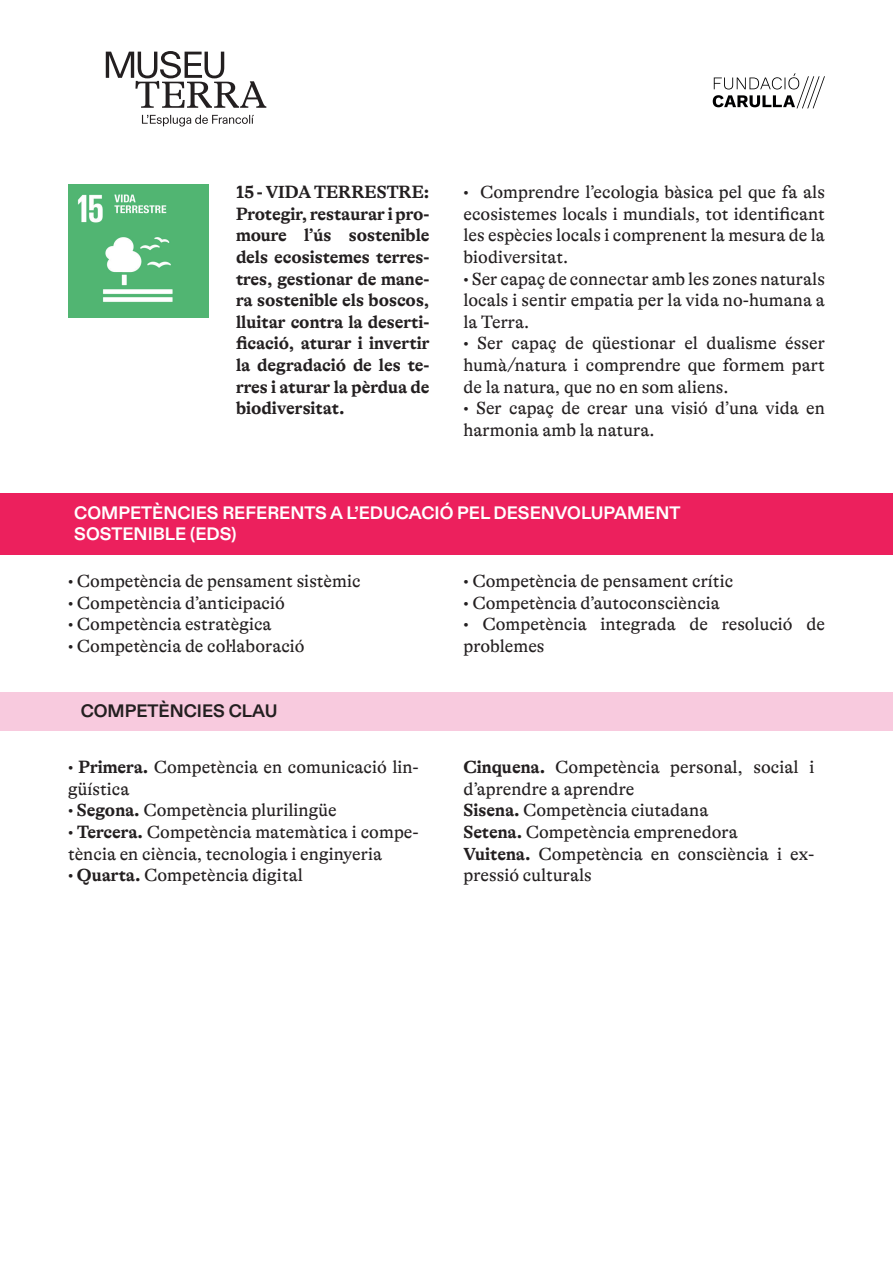
<style>
.page{position:relative;width:893px;height:1263px;background:#fff}
.page>*{position:absolute;margin:0;border:0;box-sizing:border-box;transform-origin:0 0}
.t1{font:18px/21.6px "GT Alpina";color:#231f20}
.t2{font:700 18px/21.6px "GT Alpina";color:#231f20;text-align:justify}
.t3{font:700 18px/21.6px "ABC Diatype";color:#fff}
.t4{font:700 18px "ABC Diatype";color:#231f20}
.s1{font-weight:700}
</style>
<div class="page">
<svg style="left:106px;top:51px;width:160px;height:57px"></svg>
<svg style="left:142px;top:115px;width:112px;height:12px"></svg>
<svg style="left:713px;top:73px;width:112px;height:35px"></svg>
<img style="left:68px;top:184px;width:140px;height:134px">
<div style="left:0;top:493px;width:893px;height:62px;background:#ec205d"></div>
<div style="left:0;top:692px;width:893px;height:38px;background:#f8cade"></div>
<p class="t2" style="left:236px;top:182px;width:195px">15 - VIDA TERRESTRE:<br>Protegir, restaurar i pro&shy;moure l’ús sostenible dels ecosistemes terres&shy;tres, gestionar de mane&shy;ra sostenible els boscos, lluitar contra la deserti&shy;ficació, aturar i invertir la degradació de les te&shy;rres i aturar la pèrdua de biodiversitat.</p>
<p class="t1" style="left:463px;top:182px;width:363px;text-align:justify">• Comprendre l’ecologia bàsica pel que fa als ecosistemes locals i mundials, tot identificant les espècies locals i comprenent la mesura de la biodiversitat.</p>
<p class="t1" style="left:463px;top:268px;width:363px;text-align:justify">• Ser capaç de connectar amb les zones naturals locals i sentir empatia per la vida no-humana a la Terra.</p>
<p class="t1" style="left:463px;top:333px;width:363px;text-align:justify">• Ser capaç de qüestionar el dualisme ésser humà/natura i comprendre que formem part de la natura, que no en som aliens.</p>
<p class="t1" style="left:463px;top:398px;width:363px">• Ser capaç de crear una visió d’una vida en harmonia amb la natura.</p>
<p class="t3" style="left:74px;top:502px;width:608px">COMPETÈNCIES REFERENTS A L’EDUCACIÓ PEL DESENVOLUPAMENT<br>SOSTENIBLE (EDS)</p>
<p class="t1" style="left:68px;top:570px;width:294px">• Competència de pensament sistèmic</p>
<p class="t1" style="left:68px;top:592px;width:218px">• Competència d’anticipació</p>
<p class="t1" style="left:68px;top:613px;width:205px">• Competència estratègica</p>
<p class="t1" style="left:68px;top:635px;width:238px">• Competència de col·laboració</p>
<p class="t1" style="left:463px;top:570px;width:271px">• Competència de pensament crític</p>
<p class="t1" style="left:463px;top:592px;width:258px">• Competència d’autoconsciència</p>
<p class="t1" style="left:463px;top:613px;width:363px">• Competència integrada de resolució de problemes</p>
<p class="t4" style="left:81px;top:700px;width:198px">COMPETÈNCIES CLAU</p>
<p class="t1" style="left:68px;top:756px;width:352px"><span class="s1">• Primera.</span> Competència en comunicació lin&shy;güística</p>
<p class="t1" style="left:68px;top:800px;width:270px"><span class="s1">• Segona.</span> Competència plurilingüe</p>
<p class="t1" style="left:68px;top:821px;width:352px"><span class="s1">• Tercera.</span> Competència matemàtica i compe&shy;tència en ciència, tecnologia i enginyeria</p>
<p class="t1" style="left:68px;top:864px;width:236px"><span class="s1">• Quarta.</span> Competència digital</p>
<p class="t1" style="left:463px;top:756px;width:352px"><span class="s1">Cinquena.</span> Competència personal, social i d’aprendre a aprendre<br><span class="s1">Sisena.</span> Competència ciutadana<br><span class="s1">Setena.</span> Competència emprenedora<br><span class="s1">Vuitena.</span> Competència en consciència i ex&shy;pressió culturals</p>
</div>
